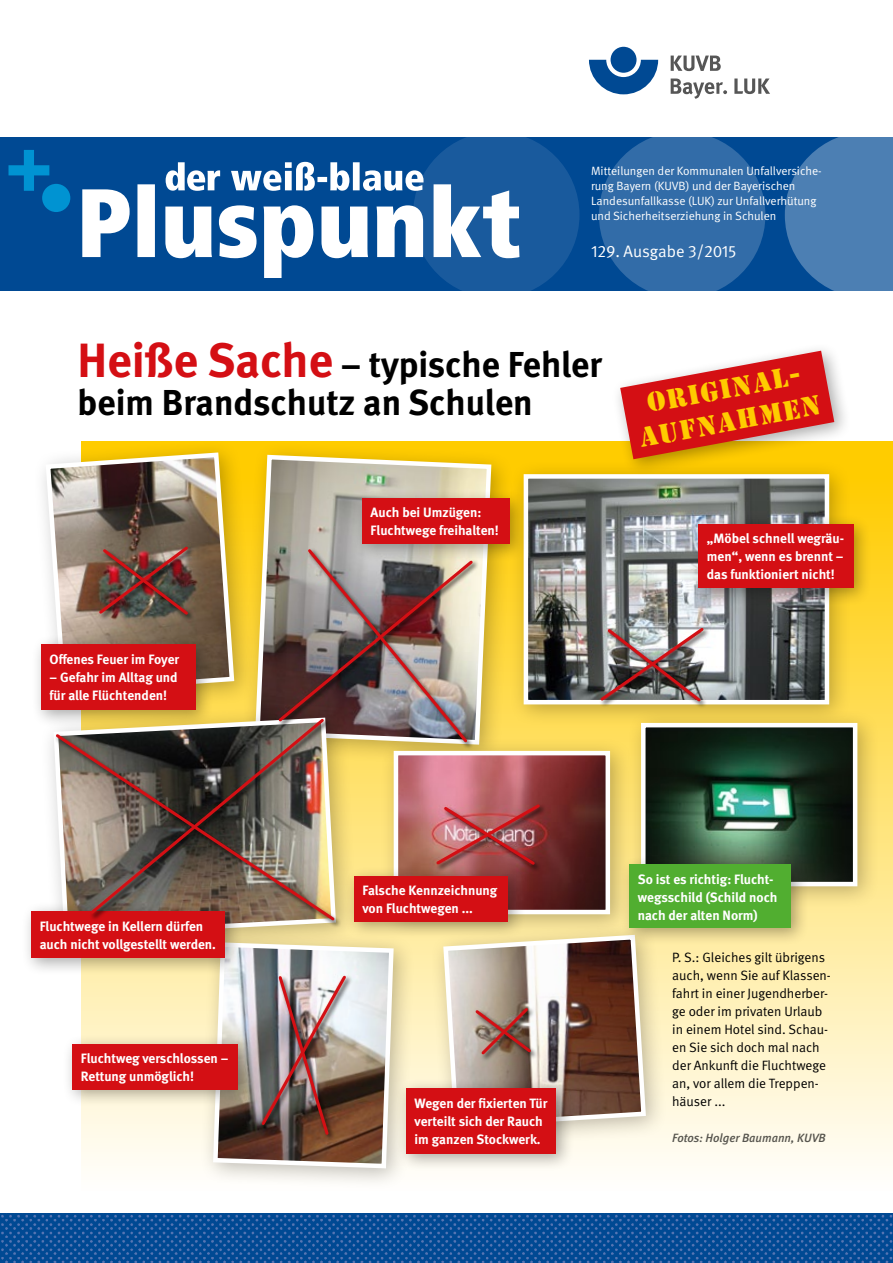
<style>
.page{position:relative;width:893px;height:1263px;background:#fff}
.page>*{position:absolute;margin:0;border:0;box-sizing:border-box;transform-origin:0 0}
.DGUV_Titel{font:700 36px/37.5px "DGUV Meta";color:#000}
.DGUV_Untertitel{font:25.65px/33px "Stencil Std";color:#fc0;text-align:center}
.DGUV_GS{font:16.65px "DGUV Meta";color:#fff}
.DGUV_GS_Bold{font:700 13.5px/18px "DGUV Meta";color:#fff}
.t1{font:13.5px/18px "DGUV Meta";color:#000}
.DGUV_GS-2{font:12px/15px "DGUV Meta";color:#fff}
.t2{font:italic 500 12px "DGUV Meta";color:#565656}
.s1{font-size:48px;color:#d40f14}
</style>
<div class="page">
<div style="left:81px;top:441px;width:812px;height:750px;background:linear-gradient(to bottom,#ffc900,#fffefc)"></div>
<div style="left:0;top:138px;width:893px;height:153px;background:#004993"></div>
<div style="left:413px;top:132px;width:166px;height:166px;background:#195a9d;border-radius:50%"></div>
<div style="left:599px;top:132px;width:166px;height:166px;background:#326ca8;border-radius:50%"></div>
<svg style="left:785px;top:137px;width:108px;height:154px;background:#4177ae"></svg>
<img style="left:0;top:1214px;width:893px;height:49px">
<svg style="left:82px;top:162px;width:437px;height:116px"></svg>
<svg style="left:9px;top:150px;width:61px;height:62px"></svg>
<svg style="left:589px;top:60px;width:69px;height:34px"></svg>
<div style="left:611px;top:47px;width:25px;height:26px;background:#004993;border-radius:50%"></div>
<svg style="left:671px;top:56px;width:50px;height:15px"></svg>
<svg style="left:671px;top:79px;width:56px;height:20px"></svg>
<svg style="left:734px;top:79px;width:36px;height:15px"></svg>
<div style="left:32px;top:439px;width:224px;height:276px;background:#000;opacity:.26"></div>
<svg style="left:43px;top:450px;width:194px;height:245px"></svg>
<div style="left:241px;top:441px;width:273px;height:326px;background:#000;opacity:.26"></div>
<svg style="left:253px;top:452px;width:241px;height:284px;background:#c9ba81"></svg>
<div style="left:509px;top:460px;width:343px;height:267px;background:#000;opacity:.26"></div>
<img style="left:529px;top:479px;width:295px;height:220px">
<div style="left:524px;top:474px;width:305px;height:230px;border:4px solid #fff"></div>
<div style="left:40px;top:704px;width:318px;height:255px;background:#000;opacity:.26"></div>
<div style="left:379px;top:736px;width:254px;height:201px;background:#000;opacity:.26"></div>
<img style="left:399px;top:756px;width:206px;height:153px">
<div style="left:394px;top:751px;width:216px;height:163px;border:4px solid #fff"></div>
<div style="left:627px;top:708px;width:253px;height:201px;background:#000;opacity:.26"></div>
<img style="left:646px;top:728px;width:206px;height:153px">
<div style="left:641px;top:723px;width:216px;height:163px;border:4px solid #fff"></div>
<div style="left:199px;top:928px;width:217px;height:263px;background:#000;opacity:.26"></div>
<div style="left:429px;top:921px;width:239px;height:229px;background:#000;opacity:.26"></div>
<div style="left:31px;top:634px;width:183px;height:95px;background:#000;opacity:.33"></div>
<div style="left:41px;top:644px;width:155px;height:66px;background:#d40f14"></div>
<div style="left:352px;top:488px;width:176px;height:74px;background:#000;opacity:.33"></div>
<div style="left:362px;top:499px;width:148px;height:45px;background:#d40f14"></div>
<div style="left:689px;top:514px;width:183px;height:92px;background:#000;opacity:.33"></div>
<div style="left:698px;top:524px;width:156px;height:64px;background:#d40f14"></div>
<div style="left:611px;top:342px;width:241px;height:135px;background:#000;opacity:.33"></div>
<svg style="left:620px;top:351px;width:214px;height:108px"></svg>
<div style="left:344px;top:866px;width:182px;height:73px;background:#000;opacity:.33"></div>
<div style="left:354px;top:876px;width:154px;height:45px;background:#d40f14"></div>
<div style="left:620px;top:855px;width:189px;height:91px;background:#000;opacity:.33"></div>
<div style="left:629px;top:865px;width:162px;height:63px;background:#51ae30"></div>
<div style="left:22px;top:901px;width:221px;height:75px;background:#000;opacity:.33"></div>
<div style="left:31px;top:911px;width:194px;height:46px;background:#d40f14"></div>
<div style="left:63px;top:1034px;width:193px;height:73px;background:#000;opacity:.33"></div>
<div style="left:72px;top:1044px;width:166px;height:45px;background:#d40f14"></div>
<div style="left:396px;top:1077px;width:179px;height:95px;background:#000;opacity:.33"></div>
<div style="left:406px;top:1087px;width:150px;height:66px;background:#d40f14"></div>
<img style="left:48px;top:455px;width:184px;height:236px">
<div style="left:599px;top:627px;width:112px;height:82px;background:#000;opacity:.75"></div>
<img style="left:598px;top:625px;width:108px;height:79px">
<div style="left:435px;top:803px;width:112px;height:69px;background:#000;opacity:.75"></div>
<img style="left:434px;top:802px;width:108px;height:65px">
<div style="left:277px;top:548px;width:203px;height:202px;background:#000;opacity:.75"></div>
<img style="left:276px;top:546px;width:199px;height:199px">
<div style="left:54px;top:718px;width:288px;height:210px;background:#000;opacity:.75"></div>
<svg style="left:53px;top:731px;width:284px;height:192px"></svg>
<img style="left:88px;top:716px;width:239px;height:200px">
<img style="left:211px;top:940px;width:185px;height:231px">
<svg style="left:441px;top:932px;width:207px;height:198px"></svg>
<p class="DGUV_GS-2" style="left:591px;top:163px;width:232px">Mitteilungen der Kommunalen Unfallversiche&shy;rung Bayern (KUVB) und der Bayerischen Landesunfallkasse (LUK) zur Unfallverhütung und Sicherheitserziehung in Schulen</p>
<p class="DGUV_GS" style="left:591px;top:242px;width:147px">129. Ausgabe 3/2015</p>
<p class="DGUV_Titel" style="left:78px;top:347px;width:526px"><span class="s1">Heiße Sache</span> – typische Fehler beim Brandschutz an Schulen</p>
<p class="DGUV_GS_Bold" style="left:50px;top:651px;width:131px">Offenes Feuer im Foyer</p>
<p class="DGUV_GS_Bold" style="left:50px;top:669px;width:130px">– Gefahr im Alltag und für alle Flüchtenden!</p>
<p class="DGUV_GS_Bold" style="left:371px;top:504px;width:130px">Auch bei Umzügen:<br>Fluchtwege freihalten!</p>
<p class="DGUV_Untertitel" style="left:632px;top:389px;width:185px;rotate:-10deg">Original&shy;aufnahmen</p>
<p class="DGUV_GS_Bold" style="left:707px;top:530px;width:139px;text-align:justify">„Möbel schnell wegräu&shy;men“, wenn es brennt – das funktioniert nicht!</p>
<p class="DGUV_GS_Bold" style="left:40px;top:918px;width:178px">Fluchtwege in Kellern dürfen auch nicht vollgestellt werden.</p>
<p class="DGUV_GS_Bold" style="left:81px;top:1049px;width:149px">Fluchtweg verschlossen –<br>Rettung unmöglich!</p>
<p class="DGUV_GS_Bold" style="left:362px;top:881px;width:136px">Falsche Kennzeichnung von Fluchtwegen ...</p>
<p class="DGUV_GS_Bold" style="left:638px;top:870px;width:141px">So ist es richtig: Flucht&shy;wegsschild (Schild noch nach der alten Norm)</p>
<p class="DGUV_GS_Bold" style="left:415px;top:1094px;width:134px">Wegen der fixierten Tür verteilt sich der Rauch im ganzen Stockwerk.</p>
<p class="t1" style="left:672px;top:948px;width:160px">P. S.: Gleiches gilt übrigens auch, wenn Sie auf Klassen&shy;fahrt in einer Jugendherber&shy;ge oder im privaten Urlaub in einem Hotel sind. Schau&shy;en Sie sich doch mal nach der Ankunft die Fluchtwege an, vor allem die Treppen&shy;häuser ...</p>
<p class="t2" style="left:672px;top:1130px;width:155px">Fotos: Holger Baumann, KUVB</p>
</div>
